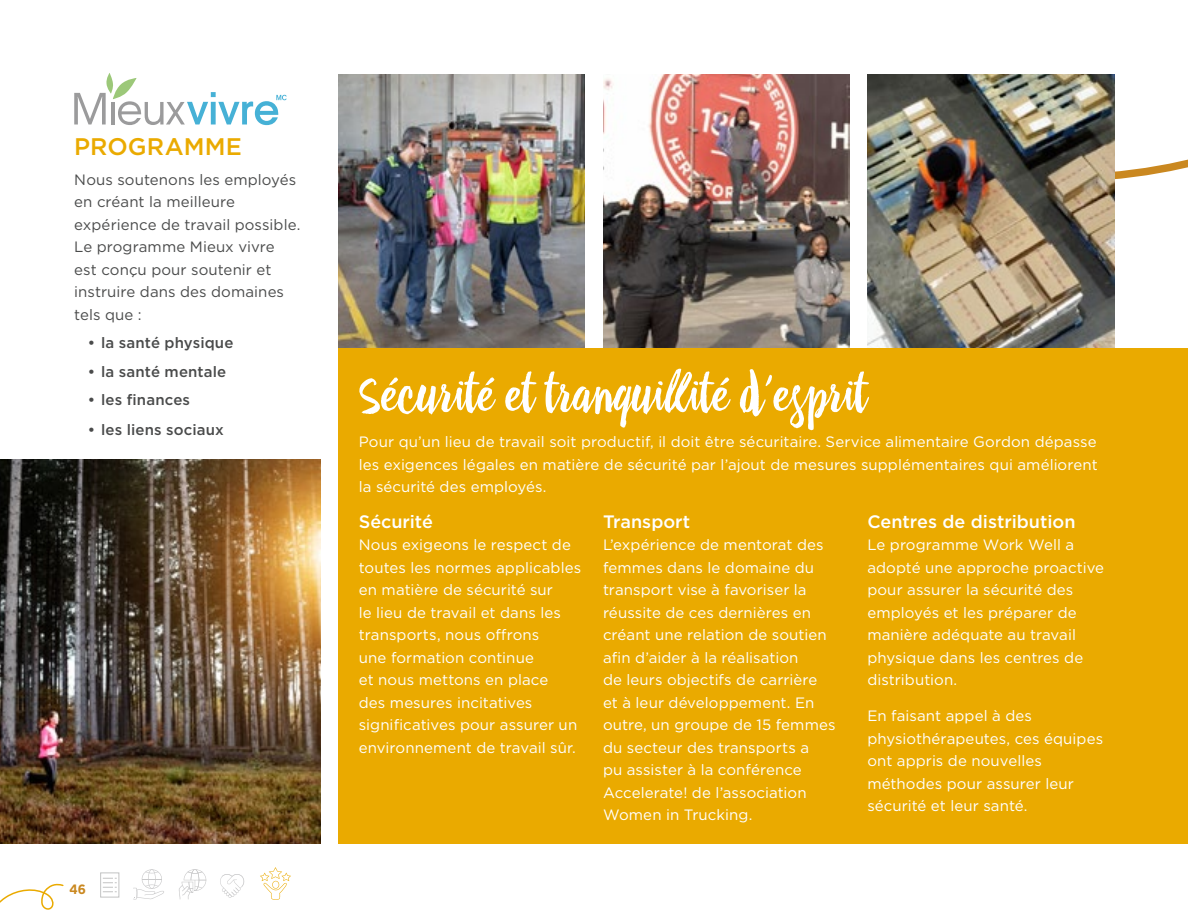
<style>
.page{position:relative;width:1188px;height:918px;background:#fff}
.page>*{position:absolute;margin:0;border:0;box-sizing:border-box;transform-origin:0 0}
.t1{font:52.5px "Drina";letter-spacing:.005em;color:#fff}
.t2{font:500 24px "Gotham";letter-spacing:.005em;color:#eaaa00}
.t3{font:500 18px "Gotham";color:#fff}
.t4{font:15px/22.5px "Gotham";letter-spacing:.005em;color:#fff}
.t5{font:15px/22.5px "Gotham";letter-spacing:.005em;color:#4a4b4b}
.t6{font:500 15px "Gotham";letter-spacing:.01em;color:#4a4b4b}
.t7{font:700 13.5px "Gotham";color:#ca8820}
</style>
<div class="page">
<svg style="left:0;top:883px;width:64px;height:27px"></svg>
<svg style="left:103px;top:878px;width:14px;height:14px"></svg>
<svg style="left:133px;top:869px;width:31px;height:31px"></svg>
<svg style="left:179px;top:869px;width:27px;height:30px"></svg>
<svg style="left:260px;top:867px;width:31px;height:33px"></svg>
<svg style="left:220px;top:874px;width:24px;height:24px"></svg>
<div style="left:339px;top:348px;width:849px;height:496px;background:#eaaa00"></div>
<img style="left:604px;top:74px;width:245px;height:274px">
<img style="left:339px;top:74px;width:246px;height:274px">
<svg style="left:74px;top:73px;width:213px;height:52px"></svg>
<img style="left:0;top:459px;width:321px;height:385px">
<svg style="left:1114px;top:74px;width:74px;height:148px"></svg>
<img style="left:867px;top:74px;width:247px;height:274px">
<h2 class="t2" style="left:74px;top:131px;width:169px">PROGRAMME</h2>
<p class="t5" style="left:74px;top:168px;width:228px">Nous soutenons les employés en créant la meilleure expérience de travail possible.<br>Le programme Mieux vivre est conçu pour soutenir et instruire dans des domaines tels que :</p>
<p class="t6" style="left:88px;top:333px;width:147px">• la santé physique</p>
<p class="t6" style="left:88px;top:362px;width:140px">• la santé mentale</p>
<p class="t6" style="left:88px;top:390px;width:104px">• les finances</p>
<p class="t6" style="left:88px;top:420px;width:138px">• les liens sociaux</p>
<p class="t7" style="left:70px;top:880px;width:18px">46</p>
<h1 class="t1" style="left:359px;top:363px;width:510px">Sécurité et tranquillité d’esprit</h1>
<p class="t4" style="left:359px;top:431px;width:740px;text-align:justify">Pour qu’un lieu de travail soit productif, il doit être sécuritaire. Service alimentaire Gordon dépasse les exigences légales en matière de sécurité par l’ajout de mesures supplémentaires qui améliorent la sécurité des employés.</p>
<p class="t3" style="left:867px;top:510px;width:210px">Centres de distribution</p>
<p class="t4" style="left:867px;top:533px;width:238px">Le programme Work Well a adopté une approche proactive pour assurer la sécurité des employés et les préparer de manière adéquate au travail physique dans les centres de distribution.</p>
<p class="t4" style="left:867px;top:704px;width:237px">En faisant appel à des physiothérapeutes, ces équipes ont appris de nouvelles méthodes pour assurer leur sécurité et leur santé.</p>
<p class="t3" style="left:359px;top:510px;width:76px">Sécurité</p>
<p class="t4" style="left:359px;top:533px;width:224px">Nous exigeons le respect de toutes les normes applicables en matière de sécurité sur<br>le lieu de travail et dans les transports, nous offrons<br>une formation continue<br>et nous mettons en place<br>des mesures incitatives significatives pour assurer un environnement de travail sûr.</p>
<p class="t3" style="left:603px;top:510px;width:89px">Transport</p>
<p class="t4" style="left:603px;top:533px;width:234px">L’expérience de mentorat des femmes dans le domaine du transport vise à favoriser la réussite de ces dernières en créant une relation de soutien afin d’aider à la réalisation<br>de leurs objectifs de carrière et à leur développement. En outre, un groupe de 15 femmes du secteur des transports a<br>pu assister à la conférence<br>Accelerate! de l’association<br>Women in Trucking.</p>
</div>
